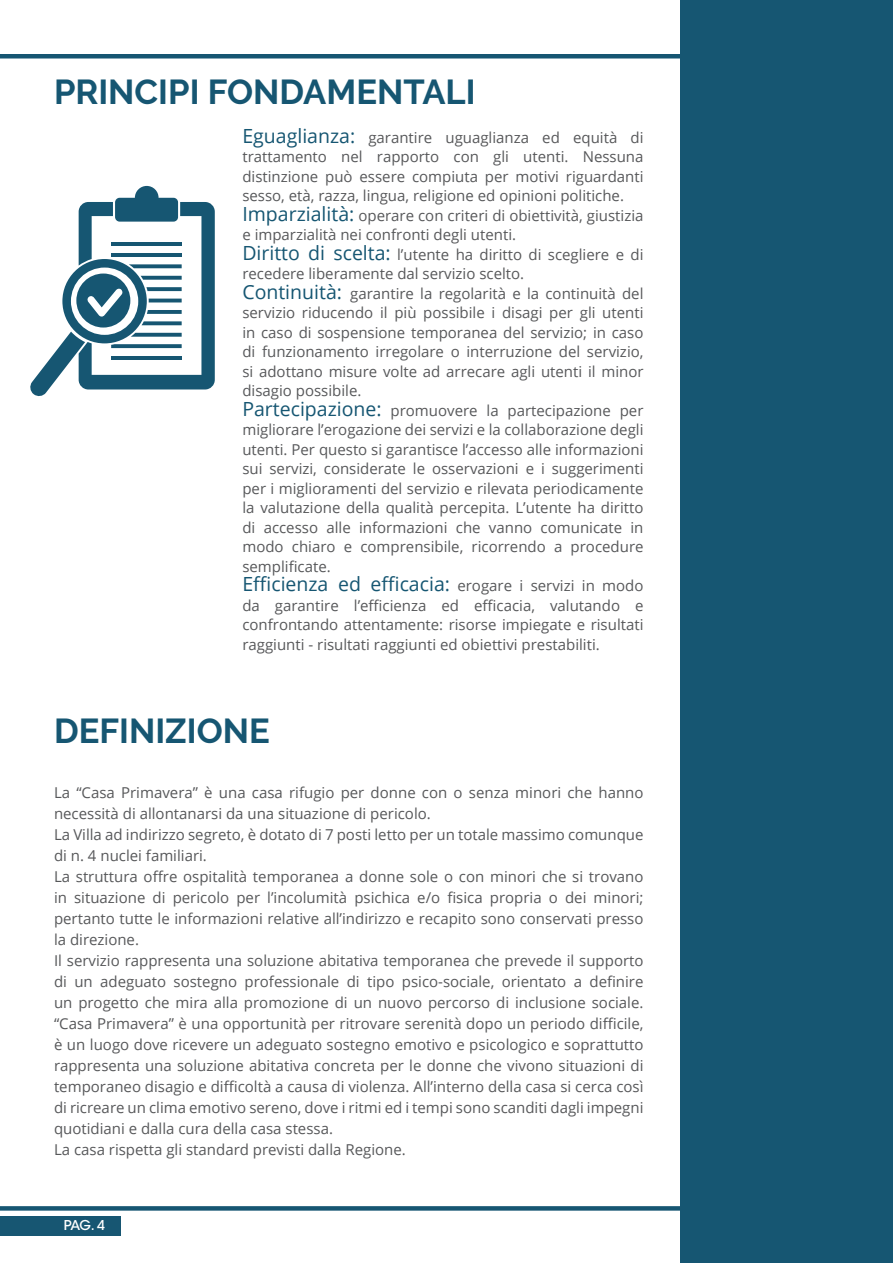
<style>
.page{position:relative;width:893px;height:1263px;background:#fff}
.page>*{position:absolute;margin:0;border:0;box-sizing:border-box;transform-origin:0 0}
.t1{font:700 34.5px "Raleway";color:#165672}
.t2{font:19.5px "Open Sans";color:#165672}
.t3{font:15px/19.5px "Open Sans";color:#57585a}
.t4{font:500 13.5px "ITC Avant Garde Std";color:#fff}
.s1{font-size:19.5px;color:#165672}
.s2{font-size:15px;color:#57585a}
</style>
<div class="page">
<div style="left:0;top:1216px;width:121px;height:20px;background:#175672"></div>
<div style="left:680px;top:0;width:213px;height:1263px;background:#165672"></div>
<div style="left:0;top:54px;width:893px;height:5px;background:#165672"></div>
<div style="left:0;top:1206px;width:893px;height:5px;background:#165672"></div>
<svg style="left:30px;top:186px;width:185px;height:210px"></svg>
<h1 class="t1" style="left:54px;top:73px;width:423px">PRINCIPI FONDAMENTALI</h1>
<p class="t3" style="left:242px;top:127px;width:403px"><span class="s1">Eguaglianza:</span> garantire uguaglianza ed equità di trattamento nel rapporto con gli utenti. Nessuna distinzione può essere compiuta per motivi riguardanti sesso, età, razza, lingua, religione ed opinioni politiche.<br><span class="s1">Imparzialità:</span> operare con criteri di obiettività, giustizia e imparzialità nei confronti degli utenti.<br><span class="s1">Diritto di scelta:</span> l’utente ha diritto di scegliere e di recedere liberamente dal servizio scelto.<br><span class="s1">Continuità:</span> garantire la regolarità e la continuità del servizio riducendo il più possibile i disagi per gli utenti in caso di sospensione temporanea del servizio; in caso di funzionamento irregolare o interruzione del servizio, si adottano misure volte ad arrecare agli utenti il minor disagio possibile.<br><span class="s1">Partecipazione:</span> promuovere la partecipazione per migliorare l’erogazione dei servizi e la collaborazione degli utenti. Per questo si garantisce l’accesso alle informazioni sui servizi, considerate le osservazioni e i suggerimenti per i miglioramenti del servizio e rilevata periodicamente la valutazione della qualità percepita. L’utente ha diritto di accesso alle informazioni che vanno comunicate in modo chiaro e comprensibile, ricorrendo a procedure semplificate.</p>
<h2 class="t2" style="left:242px;top:571px;width:403px">Efficienza ed efficacia: <span class="s2">erogare i servizi in modo</span></h2>
<p class="t3" style="left:242px;top:595px;width:403px;text-align:justify">da garantire l’efficienza ed efficacia, valutando e confrontando attentamente: risorse impiegate e risultati raggiunti - risultati raggiunti ed obiettivi prestabiliti.</p>
<h1 class="t1" style="left:54px;top:711px;width:217px">DEFINIZIONE</h1>
<p class="t3" style="left:54px;top:782px;width:591px;line-height:21px">La “Casa Primavera” è una casa rifugio per donne con o senza minori che hanno necessità di allontanarsi da una situazione di pericolo.<br>La Villa ad indirizzo segreto, è dotato di 7 posti letto per un totale massimo comunque di n. 4 nuclei familiari.<br>La struttura offre ospitalità temporanea a donne sole o con minori che si trovano in situazione di pericolo per l’incolumità psichica e/o fisica propria o dei minori; pertanto tutte le informazioni relative all’indirizzo e recapito sono conservati presso la direzione.<br>Il servizio rappresenta una soluzione abitativa temporanea che prevede il supporto di un adeguato sostegno professionale di tipo psico-sociale, orientato a definire un progetto che mira alla promozione di un nuovo percorso di inclusione sociale. “Casa Primavera” è una opportunità per ritrovare serenità dopo un periodo difficile, è un luogo dove ricevere un adeguato sostegno emotivo e psicologico e soprattutto rappresenta una soluzione abitativa concreta per le donne che vivono situazioni di temporaneo disagio e difficoltà a causa di violenza. All’interno della casa si cerca così di ricreare un clima emotivo sereno, dove i ritmi ed i tempi sono scanditi dagli impegni quotidiani e dalla cura della casa stessa.<br>La casa rispetta gli standard previsti dalla Regione.</p>
<p class="t4" style="left:64px;top:1217px;width:43px">PAG. 4</p>
</div>
